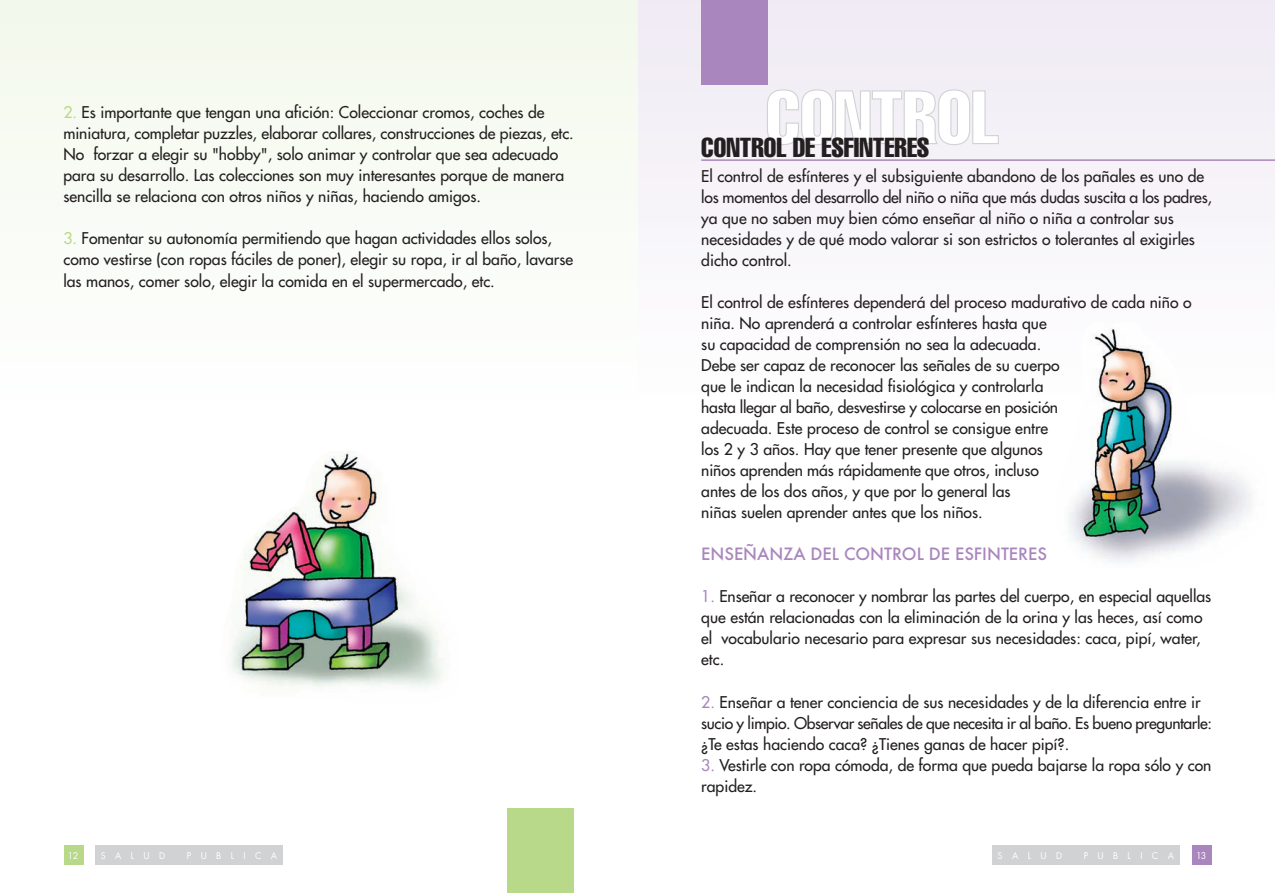
<style>
.page{position:relative;width:1275px;height:893px;background:#fff}
.page>*{position:absolute;margin:0;border:0;box-sizing:border-box;transform-origin:0 0}
.t1{font:extra-condensed 27px "Helvetica";color:#231f20}
.t2{font:500 16.5px "Futura";letter-spacing:-.005em;color:#a986bd}
.t3{font:15.75px/21px "Futura";color:#231f20}
.t4{font:9px "Futura";letter-spacing:1.04em;color:#fff}
.s1{color:#b8d989}
.s2{color:#a986bd}
</style>
<div class="page">
<div style="left:637px;top:0;width:638px;height:404px;background:#f7f4f9"></div>
<div style="left:0;top:0;width:637px;height:404px;background:#f8fbf5"></div>
<div style="left:64px;top:845px;width:20px;height:19px;background:#b8d989"></div>
<div style="left:96px;top:845px;width:187px;height:19px;background:#d1d2d4"></div>
<div style="left:1192px;top:845px;width:19px;height:19px;background:#a986bd"></div>
<div style="left:992px;top:845px;width:188px;height:19px;background:#d1d2d4"></div>
<img style="left:230px;top:451px;width:214px;height:236px">
<div style="left:701px;top:0;width:66px;height:85px;background:#a986bd"></div>
<hr style="left:701px;top:159px;width:574px;height:2px;background:#a986bd">
<svg style="left:767px;top:89px;width:232px;height:56px"></svg>
<img style="left:1056px;top:329px;width:209px;height:234px">
<div style="left:508px;top:808px;width:66px;height:84px;background:#b8d989"></div>
<p class="t3" style="left:63px;top:102px;width:512px"><span class="s1">2.</span> Es importante que tengan una afición: Coleccionar cromos, coches de miniatura, completar puzzles, elaborar collares, construcciones de piezas, etc.<br>No forzar a elegir su "hobby", solo animar y controlar que sea adecuado para su desarrollo. Las colecciones son muy interesantes porque de manera sencilla se relaciona con otros niños y niñas, haciendo amigos.</p>
<p class="t3" style="left:63px;top:228px;width:511px"><span class="s1">3.</span> Fomentar su autonomía permitiendo que hagan actividades ellos solos, como vestirse (con ropas fáciles de poner), elegir su ropa, ir al baño, lavarse las manos, comer solo, elegir la comida en el supermercado, etc.</p>
<h1 class="t1" style="left:701px;top:130px;width:230px">CONTROL DE ESFINTERES</h1>
<p class="t3" style="left:701px;top:166px;width:512px">El control de esfínteres y el subsiguiente abandono de los pañales es uno de los momentos del desarrollo del niño o niña que más dudas suscita a los padres, ya que no saben muy bien cómo enseñar al niño o niña a controlar sus necesidades y de qué modo valorar si son estrictos o tolerantes al exigirles dicho control.</p>
<p class="t3" style="left:701px;top:292px;width:492px">El control de esfínteres dependerá del proceso madurativo de cada niño o niña. No aprenderá a controlar esfínteres hasta que<br>su capacidad de comprensión no sea la adecuada.<br>Debe ser capaz de reconocer las señales de su cuerpo<br>que le indican la necesidad fisiológica y controlarla<br>hasta llegar al baño, desvestirse y colocarse en posición<br>adecuada. Este proceso de control se consigue entre<br>los 2 y 3 años. Hay que tener presente que algunos<br>niños aprenden más rápidamente que otros, incluso<br>antes de los dos años, y que por lo general las<br>niñas suelen aprender antes que los niños.</p>
<p class="t2" style="left:701px;top:542px;width:347px">ENSEÑANZA DEL CONTROL DE ESFINTERES</p>
<p class="t3" style="left:701px;top:586px;width:511px"><span class="s2">1.</span> Enseñar a reconocer y nombrar las partes del cuerpo, en especial aquellas que están relacionadas con la eliminación de la orina y las heces, así como el vocabulario necesario para expresar sus necesidades: caca, pipí, water, etc.</p>
<p class="t3" style="left:701px;top:691px;width:512px"><span class="s2">2.</span> Enseñar a tener conciencia de sus necesidades y de la diferencia entre ir sucio y limpio. Observar señales de que necesita ir al baño. Es bueno preguntarle: ¿Te estas haciendo caca? ¿Tienes ganas de hacer pipí?.</p>
<p class="t3" style="left:701px;top:754px;width:512px"><span class="s2">3.</span> Vestirle con ropa cómoda, de forma que pueda bajarse la ropa sólo y con rapidez.</p>
<p class="t4" style="left:68px;top:849px;width:12px">12</p>
<p class="t4" style="left:101px;top:849px;width:66px">SALUD</p>
<p class="t4" style="left:187px;top:849px;width:92px">PUBLICA</p>
<p class="t4" style="left:998px;top:849px;width:66px">SALUD</p>
<p class="t4" style="left:1084px;top:849px;width:92px">PUBLICA</p>
<p class="t4" style="left:1196px;top:849px;width:12px">13</p>
</div>
